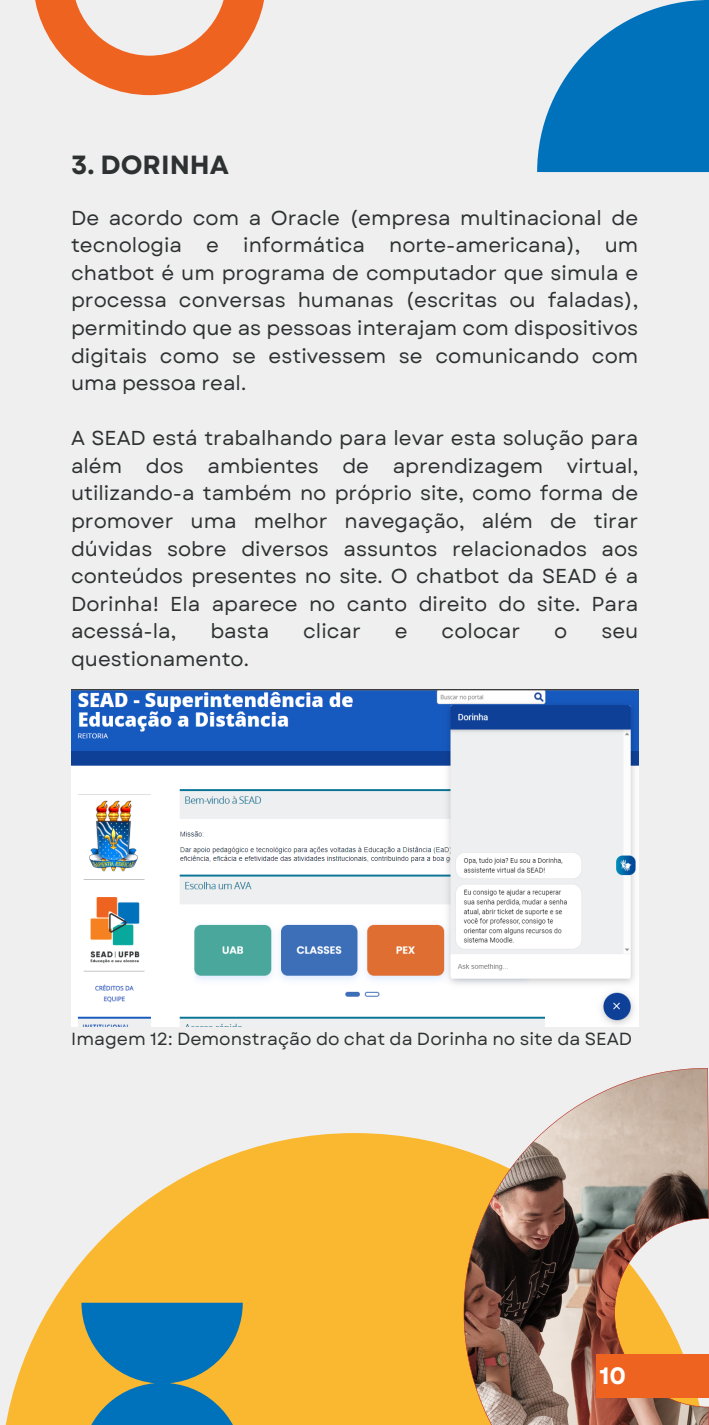
<style>
.page{position:relative;width:709px;height:1425px;background:#fff}
.page>*{position:absolute;margin:0;border:0;box-sizing:border-box;transform-origin:0 0}
.t1{font:700 26.25px "Garet";color:#2e3132}
.t2{font:700 23.62px "Garet";color:#fff}
.t3{font:20.12px/27.6px "Garet";color:#2e3132;text-align:justify}
.t4{font:17.5px "Garet";color:#2e3132}
</style>
<div class="page">
<div style="left:0;top:0;width:709px;height:1424px;background:#efefef"></div>
<svg style="left:6px;top:1133px;width:458px;height:291px;fill:#fab831"></svg>
<svg style="left:464px;top:1068px;width:245px;height:356px"></svg>
<svg style="left:35px;top:0;width:229px;height:95px"></svg>
<svg style="left:537px;top:0;width:172px;height:172px"></svg>
<svg style="left:81px;top:1302px;width:162px;height:122px;background:#448495"></svg>
<img style="left:71px;top:689px;width:567px;height:336px">
<div style="left:597px;top:1353px;width:112px;height:44px;background:#ef6320"></div>
<p class="t1" style="left:71px;top:145px;width:160px">3. DORINHA</p>
<p class="t3" style="left:71px;top:204px;width:569px">De acordo com a Oracle (empresa multinacional de tecnologia e informática norte-americana), um chatbot é um programa de computador que simula e processa conversas humanas (escritas ou faladas), permitindo que as pessoas interajam com dispositivos digitais como se estivessem se comunicando com uma pessoa real.</p>
<p class="t3" style="left:71px;top:424px;width:569px">A SEAD está trabalhando para levar esta solução para além dos ambientes de aprendizagem virtual, utilizando-a também no próprio site, como forma de promover uma melhor navegação, além de tirar dúvidas sobre diversos assuntos relacionados aos conteúdos presentes no site. O chatbot da SEAD é a Dorinha! Ela aparece no canto direito do site. Para acessá-la,</p>
<p class="t3" style="left:210px;top:617px;width:60px">basta</p>
<p class="t3" style="left:303px;top:617px;width:59px">clicar</p>
<p class="t3" style="left:395px;top:617px;width:14px">e</p>
<p class="t3" style="left:441px;top:617px;width:80px">colocar</p>
<p class="t3" style="left:554px;top:617px;width:15px">o</p>
<p class="t3" style="left:601px;top:617px;width:38px">seu</p>
<p class="t3" style="left:71px;top:645px;width:179px">questionamento.</p>
<p class="t4" style="left:71px;top:1026px;width:562px">Imagem 12: Demonstração do chat da Dorinha no site da SEAD</p>
<p class="t2" style="left:599px;top:1357px;width:28px">10</p>
</div>
